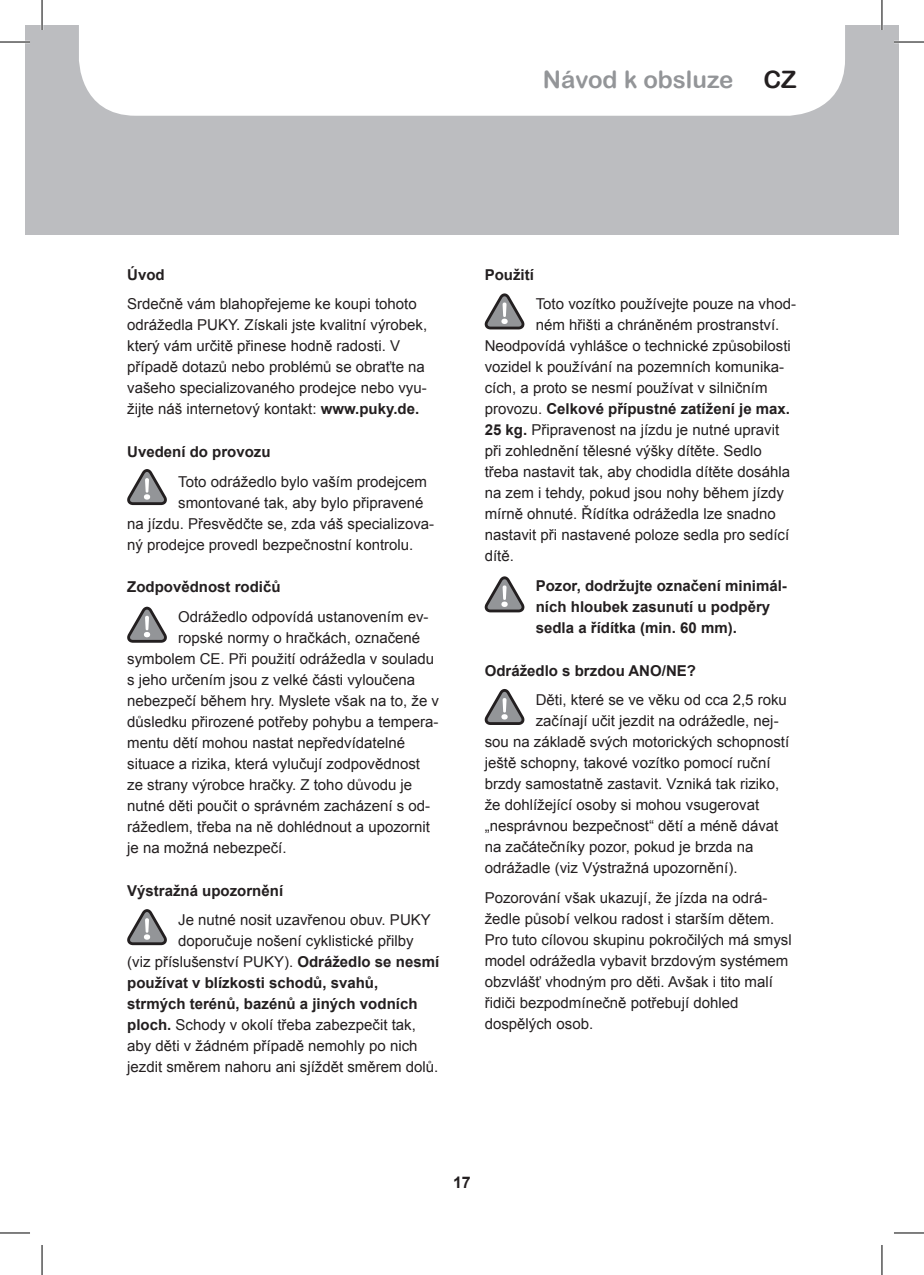
<style>
.page{position:relative;width:924px;height:1275px;background:#fff}
.page>*{position:absolute;margin:0;border:0;box-sizing:border-box;transform-origin:0 0}
.t1{font:24px "Arial Rounded MT Bold";color:#939598}
.t2{font:24px "Arial Rounded MT Bold";color:#231f20}
.t3{font:700 16px "Arial";color:#231f20}
.t4{font:15px/21px "Arial";color:#231f20}
.t5{font:700 15px/21px "Arial";color:#231f20}
.s1{font-weight:700}
.s2{font-weight:400}
</style>
<div class="page">
<div style="left:25px;top:25px;width:17px;height:210px;background:#bcbdc0"></div>
<div style="left:42px;top:25px;width:856px;height:210px;background:#bcbdc0"></div>
<div style="left:79px;top:25px;width:765px;height:91px;background:#fff"></div>
<svg style="left:127px;top:469px;width:40px;height:36px"></svg>
<svg style="left:127px;top:607px;width:40px;height:36px"></svg>
<svg style="left:127px;top:909px;width:40px;height:36px"></svg>
<svg style="left:484px;top:293px;width:40px;height:36px"></svg>
<svg style="left:484px;top:576px;width:40px;height:36px"></svg>
<svg style="left:484px;top:689px;width:40px;height:36px"></svg>
<hr style="left:0;top:41px;width:30px;height:2px;background:#fff">
<hr style="left:893px;top:41px;width:30px;height:2px;background:#fff">
<hr style="left:41px;top:0;width:2px;height:30px;background:#fff">
<hr style="left:880px;top:0;width:2px;height:30px;background:#fff">
<hr style="left:0;top:42px;width:30px;height:1px;background:#000">
<hr style="left:893px;top:42px;width:30px;height:1px;background:#000">
<hr style="left:0;top:1232px;width:30px;height:1px;background:#000">
<hr style="left:893px;top:1232px;width:30px;height:1px;background:#000">
<hr style="left:42px;top:0;width:1px;height:30px;background:#000">
<hr style="left:42px;top:1245px;width:1px;height:30px;background:#000">
<hr style="left:881px;top:0;width:1px;height:30px;background:#000">
<hr style="left:881px;top:1245px;width:1px;height:30px;background:#000">
<h1 class="t1" style="left:542px;top:65px;width:192px">Návod k obsluze</h1>
<h1 class="t2" style="left:763px;top:65px;width:35px">CZ</h1>
<p class="t5" style="left:127px;top:264px;width:39px">Úvod</p>
<p class="t4" style="left:127px;top:294px;width:301px">Srdečně vám blahopřejeme ke koupi tohoto odrážedla PUKY. Získali jste kvalitní výrobek, který vám určitě přinese hodně radosti. V případě dotazů nebo problémů se obraťte na vašeho specializovaného prodejce nebo vyu&shy;žijte náš internetový kontakt: <span class="s1">www.puky.de.</span></p>
<p class="t5" style="left:127px;top:442px;width:145px">Uvedení do provozu</p>
<p class="t4" style="left:178px;top:471px;width:250px">Toto odrážedlo bylo vaším prodejcem</p>
<p class="t4" style="left:178px;top:492px;width:247px">smontované tak, aby bylo připravené</p>
<p class="t4" style="left:127px;top:513px;width:308px">na jízdu. Přesvědčte se, zda váš specializova-</p>
<p class="t4" style="left:127px;top:534px;width:287px">ný prodejce provedl bezpečnostní kontrolu.</p>
<p class="t5" style="left:127px;top:577px;width:155px">Zodpovědnost rodičů</p>
<p class="t4" style="left:178px;top:606px;width:252px">Odrážedlo odpovídá ustanovením ev-</p>
<p class="t4" style="left:178px;top:627px;width:243px">ropské normy o hračkách, označené</p>
<p class="t4" style="left:127px;top:648px;width:308px">symbolem CE. Při použití odrážedla v souladu</p>
<p class="t4" style="left:127px;top:669px;width:289px">s jeho určením jsou z velké části vyloučena</p>
<p class="t4" style="left:127px;top:690px;width:313px">nebezpečí během hry. Myslete však na to, že v</p>
<p class="t4" style="left:127px;top:711px;width:313px">důsledku přirozené potřeby pohybu a tempera-</p>
<p class="t4" style="left:127px;top:732px;width:279px">mentu dětí mohou nastat nepředvídatelné</p>
<p class="t4" style="left:127px;top:753px;width:294px">situace a rizika, která vylučují zodpovědnost</p>
<p class="t4" style="left:127px;top:774px;width:286px">ze strany výrobce hračky. Z toho důvodu je</p>
<p class="t4" style="left:127px;top:795px;width:304px">nutné děti poučit o správném zacházení s od-</p>
<p class="t4" style="left:127px;top:816px;width:304px">rážedlem, třeba na ně dohlédnout a upozornit</p>
<p class="t4" style="left:127px;top:837px;width:161px">je na možná nebezpečí.</p>
<p class="t5" style="left:127px;top:880px;width:157px">Výstražná upozornění</p>
<p class="t4" style="left:178px;top:909px;width:254px">Je nutné nosit uzavřenou obuv. PUKY</p>
<p class="t4" style="left:178px;top:930px;width:237px">doporučuje nošení cyklistické přilby</p>
<p class="t4" style="left:127px;top:951px;width:313px">(viz příslušenství PUKY). <span class="s1">Odrážedlo se nesmí</span></p>
<p class="t5" style="left:127px;top:972px;width:252px">používat v blízkosti schodů, svahů,</p>
<p class="t5" style="left:127px;top:993px;width:292px">strmých terénů, bazénů a jiných vodních</p>
<p class="t4" style="left:127px;top:1014px;width:290px"><span class="s1">ploch.</span> Schody v okolí třeba zabezpečit tak,</p>
<p class="t4" style="left:127px;top:1035px;width:292px">aby děti v žádném případě nemohly po nich</p>
<p class="t4" style="left:127px;top:1056px;width:312px">jezdit směrem nahoru ani sjíždět směrem dolů.</p>
<p class="t5" style="left:484px;top:264px;width:51px">Použití</p>
<p class="t4" style="left:535px;top:294px;width:262px">Toto vozítko používejte pouze na vhod-</p>
<p class="t4" style="left:535px;top:315px;width:245px">ném hřišti a chráněném prostranství.</p>
<p class="t4" style="left:484px;top:336px;width:307px">Neodpovídá vyhlášce o technické způsobilosti</p>
<p class="t4" style="left:484px;top:357px;width:301px">vozidel k používání na pozemních komunika-</p>
<p class="t4" style="left:484px;top:378px;width:284px">cích, a proto se nesmí používat v silničním</p>
<p class="t5" style="left:484px;top:399px;width:307px"><span class="s2">provozu.</span> Celkové přípustné zatížení je max.</p>
<p class="t4" style="left:484px;top:420px;width:296px"><span class="s1">25 kg.</span> Připravenost na jízdu je nutné upravit</p>
<p class="t4" style="left:484px;top:441px;width:278px">při zohlednění tělesné výšky dítěte. Sedlo</p>
<p class="t4" style="left:484px;top:462px;width:307px">třeba nastavit tak, aby chodidla dítěte dosáhla</p>
<p class="t4" style="left:484px;top:483px;width:301px">na zem i tehdy, pokud jsou nohy během jízdy</p>
<p class="t4" style="left:484px;top:504px;width:292px">mírně ohnuté. Řídítka odrážedla lze snadno</p>
<p class="t4" style="left:484px;top:525px;width:306px">nastavit při nastavené poloze sedla pro sedící</p>
<p class="t4" style="left:484px;top:546px;width:31px">dítě.</p>
<p class="t5" style="left:535px;top:575px;width:252px">Pozor, dodržujte označení minimál&shy;ních hloubek zasunutí u podpěry sedla a řídítka (min. 60 mm).</p>
<p class="t5" style="left:484px;top:660px;width:213px">Odrážedlo s brzdou ANO/NE?</p>
<p class="t4" style="left:535px;top:689px;width:252px">Děti, které se ve věku od cca 2,5 roku</p>
<p class="t4" style="left:535px;top:710px;width:244px">začínají učit jezdit na odrážedle, nej-</p>
<p class="t4" style="left:484px;top:731px;width:306px">sou na základě svých motorických schopností</p>
<p class="t4" style="left:484px;top:752px;width:287px">ještě schopny, takové vozítko pomocí ruční</p>
<p class="t4" style="left:484px;top:773px;width:296px">brzdy samostatně zastavit. Vzniká tak riziko,</p>
<p class="t4" style="left:484px;top:794px;width:276px">že dohlížející osoby si mohou vsugerovat</p>
<p class="t4" style="left:484px;top:815px;width:295px">„nesprávnou bezpečnost“ dětí a méně dávat</p>
<p class="t4" style="left:484px;top:836px;width:270px">na začátečníky pozor, pokud je brzda na</p>
<p class="t4" style="left:484px;top:857px;width:254px">odrážadle (viz Výstražná upozornění).</p>
<p class="t4" style="left:484px;top:887px;width:308px">Pozorování však ukazují, že jízda na odrá&shy;žedle působí velkou radost i starším dětem.<br>Pro tuto cílovou skupinu pokročilých má smysl model odrážedla vybavit brzdovým systémem obzvlášť vhodným pro děti. Avšak i tito malí řidiči bezpodmínečně potřebují dohled dospělých osob.</p>
<p class="t3" style="left:453px;top:1171px;width:19px">17</p>
</div>
